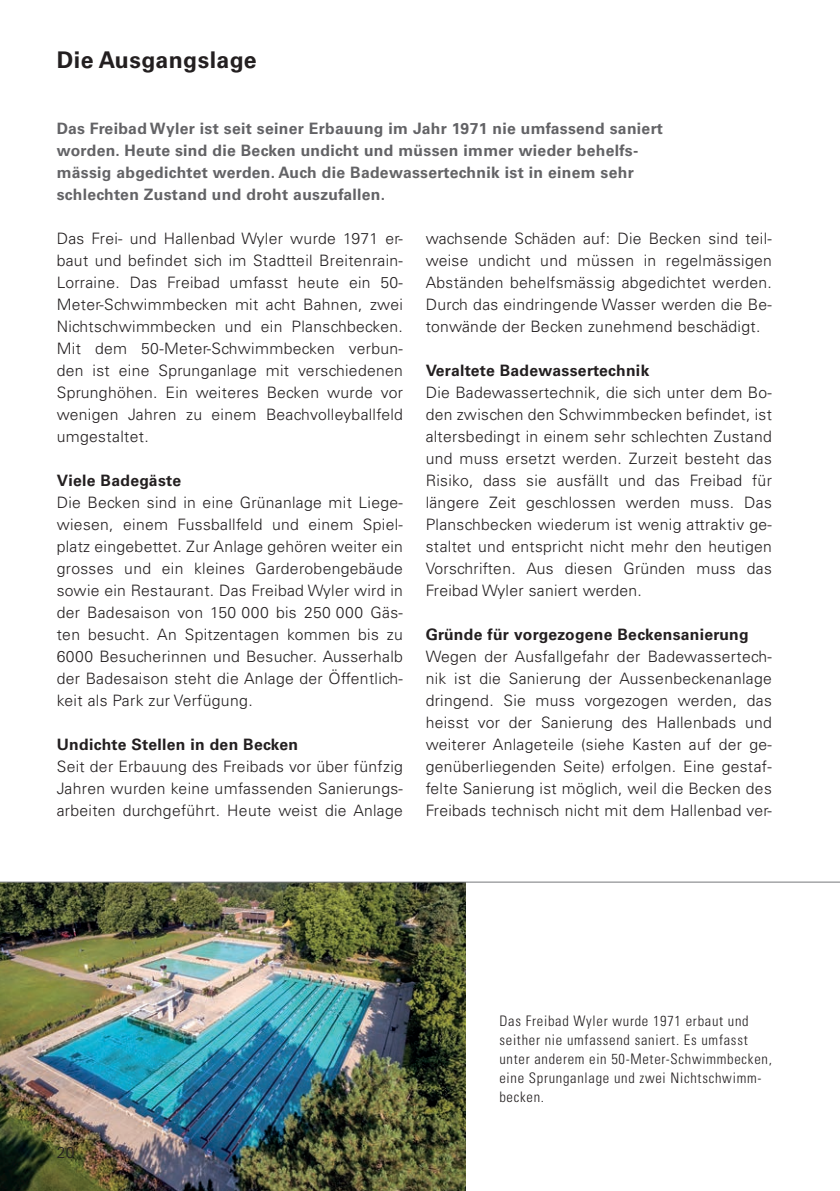
<style>
.page{position:relative;width:840px;height:1191px;background:#fff}
.page>*{position:absolute;margin:0;border:0;box-sizing:border-box;transform-origin:0 0}
.t1{font:700 23px "Univers LT Std";letter-spacing:.02em;color:#231f20}
.t2{font:300 15.6px/22px "Univers LT Std";letter-spacing:.02em;color:#231f20;text-align:justify}
.t3{font:700 15.6px/22px "Univers LT Std";letter-spacing:.02em;color:#636366}
.t4{font:700 15.6px "Univers LT Std";letter-spacing:.02em;color:#231f20}
.t5{font:300 condensed 14.4px/19px "Univers LT Std";letter-spacing:.05em;color:#231f20}
</style>
<div class="page">
<img style="left:0;top:882px;width:465px;height:309px">
<hr style="left:0;top:881px;width:839px;height:1px;background:#76787b">
<h3 class="t1" style="left:57px;top:46px;width:201px">Die Ausgangslage</h3>
<p class="t3" style="left:57px;top:118px;width:607px">Das Freibad Wyler ist seit seiner Erbauung im Jahr 1971 nie umfassend saniert worden. Heute sind die Becken undicht und müssen immer wieder behelfs&shy;mässig abgedichtet werden. Auch die Badewassertechnik ist in einem sehr schlechten Zustand und droht auszufallen.</p>
<p class="t2" style="left:57px;top:228px;width:347px">Das Frei- und Hallenbad Wyler wurde 1971 er&shy;baut und befindet sich im Stadtteil Breitenrain-Lorraine. Das Freibad umfasst heute ein 50- Meter-Schwimmbecken mit acht Bahnen, zwei Nichtschwimmbecken und ein Planschbecken.<br>Mit dem 50-Meter-Schwimmbecken verbun&shy;den ist eine Sprunganlage mit verschiedenen Sprunghöhen. Ein weiteres Becken wurde vor wenigen Jahren zu einem Beachvolleyballfeld umgestaltet.</p>
<h4 class="t4" style="left:57px;top:471px;width:126px">Viele Badegäste</h4>
<p class="t2" style="left:57px;top:492px;width:347px">Die Becken sind in eine Grünanlage mit Liege&shy;wiesen, einem Fussballfeld und einem Spiel&shy;platz eingebettet. Zur Anlage gehören weiter ein grosses und ein kleines Garderobengebäude sowie ein Restaurant. Das Freibad Wyler wird in der Badesaison von 150 000 bis 250 000 Gäs&shy;ten besucht. An Spitzentagen kommen bis zu 6000 Besucherinnen und Besucher. Ausserhalb der Badesaison steht die Anlage der Öffentlich&shy;keit als Park zur Verfügung.</p>
<h4 class="t4" style="left:57px;top:735px;width:243px">Undichte Stellen in den Becken</h4>
<p class="t2" style="left:57px;top:756px;width:347px">Seit der Erbauung des Freibads vor über fünfzig Jahren wurden keine umfassenden Sanierungs&shy;arbeiten durchgeführt. Heute weist die Anlage</p>
<p class="t2" style="left:425px;top:228px;width:347px">wachsende Schäden auf: Die Becken sind teil&shy;weise undicht und müssen in regelmässigen Abständen behelfsmässig abgedichtet werden.<br>Durch das eindringende Wasser werden die Be&shy;tonwände der Becken zunehmend beschädigt.</p>
<h4 class="t4" style="left:425px;top:361px;width:225px">Veraltete Badewassertechnik</h4>
<p class="t2" style="left:425px;top:382px;width:347px">Die Badewassertechnik, die sich unter dem Bo&shy;den zwischen den Schwimmbecken befindet, ist altersbedingt in einem sehr schlechten Zustand und muss ersetzt werden. Zurzeit besteht das Risiko, dass sie ausfällt und das Freibad für längere Zeit geschlossen werden muss. Das Planschbecken wiederum ist wenig attraktiv ge&shy;staltet und entspricht nicht mehr den heutigen Vorschriften. Aus diesen Gründen muss das Freibad Wyler saniert werden.</p>
<h4 class="t4" style="left:425px;top:625px;width:324px">Gründe für vorgezogene Beckensanierung</h4>
<p class="t2" style="left:425px;top:646px;width:347px">Wegen der Ausfallgefahr der Badewassertech&shy;nik ist die Sanierung der Aussenbeckenanlage dringend. Sie muss vorgezogen werden, das heisst vor der Sanierung des Hallenbads und weiterer Anlageteile (siehe Kasten auf der ge&shy;genüberliegenden Seite) erfolgen. Eine gestaf&shy;felte Sanierung ist möglich, weil die Becken des Freibads technisch nicht mit dem Hallenbad ver-</p>
<p class="t2" style="left:57px;top:1141px;width:19px">20</p>
<p class="t5" style="left:499px;top:1011px;width:274px">Das Freibad Wyler wurde 1971 erbaut und seither nie umfassend saniert. Es umfasst unter anderem ein 50-Meter-Schwimmbecken, eine Sprunganlage und zwei Nichtschwimm&shy;becken.</p>
</div>
